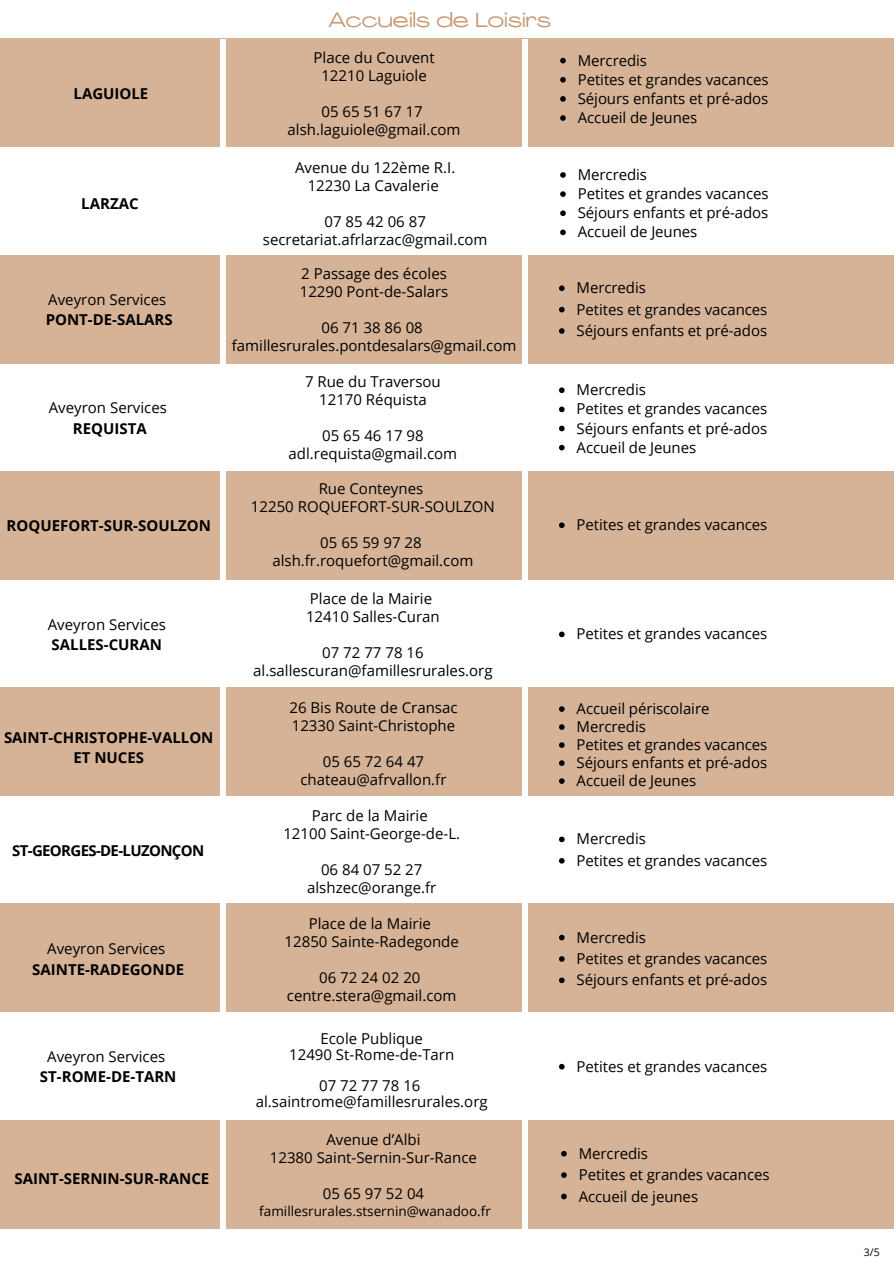
<style>
.page{position:relative;width:894px;height:1264px;background:#fff}
.page>*{position:absolute;margin:0;border:0;box-sizing:border-box;transform-origin:0 0}
.t1{font:20.4px "Agrandir Grand";color:#c6966f}
.t2{font:15px/18px "Open Sans";color:#000;text-align:center}
.t3{font:700 15px/20.2px "Open Sans";color:#000;text-align:center}
.t4{font:700 15px "Open Sans";letter-spacing:-.045em;color:#000}
.t5{font:13.5px "Open Sans";color:#000}
.t6{font:10.5px "Open Sans";color:#000}
.s1{font-weight:700}
.s2{font-weight:400}
</style>
<div class="page">
<div style="left:0;top:39px;width:893px;height:108px;background:#d6b397"></div>
<div style="left:0;top:255px;width:893px;height:108px;background:#d6b397"></div>
<div style="left:0;top:471px;width:893px;height:108px;background:#d6b397"></div>
<div style="left:0;top:903px;width:893px;height:108px;background:#d6b397"></div>
<div style="left:0;top:687px;width:893px;height:108px;background:#d6b397"></div>
<div style="left:0;top:1120px;width:893px;height:108px;background:#d6b397"></div>
<svg style="left:560px;top:172px;width:5px;height:6px"></svg>
<svg style="left:560px;top:191px;width:5px;height:6px"></svg>
<svg style="left:560px;top:210px;width:5px;height:6px"></svg>
<svg style="left:560px;top:229px;width:5px;height:6px"></svg>
<svg style="left:559px;top:285px;width:5px;height:6px"></svg>
<svg style="left:559px;top:307px;width:5px;height:5px"></svg>
<svg style="left:559px;top:328px;width:5px;height:6px"></svg>
<svg style="left:559px;top:387px;width:5px;height:6px"></svg>
<svg style="left:559px;top:406px;width:5px;height:6px"></svg>
<svg style="left:559px;top:425px;width:5px;height:6px"></svg>
<svg style="left:559px;top:445px;width:5px;height:5px"></svg>
<svg style="left:559px;top:631px;width:5px;height:6px"></svg>
<svg style="left:559px;top:706px;width:5px;height:6px"></svg>
<svg style="left:559px;top:724px;width:5px;height:6px"></svg>
<svg style="left:559px;top:742px;width:5px;height:6px"></svg>
<svg style="left:559px;top:760px;width:5px;height:6px"></svg>
<svg style="left:559px;top:778px;width:5px;height:6px"></svg>
<div style="left:522px;top:39px;width:5px;height:1224px;background:#fff"></div>
<div style="left:220px;top:39px;width:5px;height:1224px;background:#fff"></div>
<svg style="left:559px;top:836px;width:5px;height:6px"></svg>
<svg style="left:559px;top:858px;width:5px;height:5px"></svg>
<svg style="left:559px;top:934px;width:5px;height:6px"></svg>
<svg style="left:559px;top:956px;width:5px;height:5px"></svg>
<svg style="left:559px;top:977px;width:5px;height:6px"></svg>
<svg style="left:559px;top:1063px;width:5px;height:6px"></svg>
<svg style="left:560px;top:58px;width:5px;height:5px"></svg>
<svg style="left:560px;top:77px;width:5px;height:6px"></svg>
<svg style="left:560px;top:96px;width:5px;height:6px"></svg>
<svg style="left:560px;top:115px;width:5px;height:6px"></svg>
<svg style="left:559px;top:522px;width:5px;height:6px"></svg>
<svg style="left:561px;top:1151px;width:5px;height:5px"></svg>
<svg style="left:561px;top:1172px;width:5px;height:5px"></svg>
<svg style="left:561px;top:1193px;width:5px;height:6px"></svg>
<h3 class="t3" style="left:73px;top:83px;width:76px">LAGUIOLE</h3>
<p class="t3" style="left:81px;top:193px;width:59px">LARZAC</p>
<p class="t2" style="left:46px;top:289px;width:128px;line-height:20.2px;text-align:left">Aveyron Services<br><span class="s1">PONT-DE-SALARS</span></p>
<p class="t2" style="left:49px;top:397px;width:120px;line-height:20.2px">Aveyron Services<br><span class="s1">REQUISTA</span></p>
<p class="t1" style="left:328px;top:11px;width:224px">Accueils de Loisirs</p>
<h1 class="t2" style="left:313px;top:48px;width:123px">Place du Couvent<br>12210 Laguiole</h1>
<h2 class="t2" style="left:287px;top:102px;width:174px">05 65 51 67 17 alsh.laguiole@gmail.com</h2>
<h3 class="t2" style="left:295px;top:158px;width:162px">Avenue du 122ème R.I.<br>12230 La Cavalerie</h3>
<p class="t2" style="left:263px;top:212px;width:226px">07 85 42 06 87 secretariat.afrlarzac@gmail.com</p>
<h3 class="t2" style="left:300px;top:264px;width:150px;text-align:left">2 Passage des écoles<br>12290 Pont-de-Salars</h3>
<h3 class="t2" style="left:232px;top:318px;width:286px">06 71 38 86 08 famillesrurales.pontdesalars@gmail.com</h3>
<h2 class="t2" style="left:305px;top:372px;width:137px">7 Rue du Traversou<br>12170 Réquista</h2>
<h3 class="t2" style="left:288px;top:426px;width:170px">05 65 46 17 98 adl.requista@gmail.com</h3>
<h3 class="t2" style="left:577px;top:51px;width:71px">Mercredis</h3>
<p class="t2" style="left:577px;top:70px;width:192px">Petites et grandes vacances</p>
<p class="t2" style="left:577px;top:89px;width:192px">Séjours enfants et pré-ados</p>
<p class="t2" style="left:577px;top:108px;width:121px">Accueil de Jeunes</p>
<p class="t2" style="left:577px;top:165px;width:71px">Mercredis</p>
<p class="t2" style="left:577px;top:184px;width:192px">Petites et grandes vacances</p>
<p class="t2" style="left:577px;top:203px;width:192px">Séjours enfants et pré-ados</p>
<p class="t2" style="left:577px;top:223px;width:121px">Accueil de Jeunes</p>
<p class="t2" style="left:576px;top:278px;width:71px">Mercredis</p>
<p class="t2" style="left:576px;top:300px;width:192px">Petites et grandes vacances</p>
<p class="t2" style="left:576px;top:321px;width:192px">Séjours enfants et pré-ados</p>
<h3 class="t2" style="left:576px;top:380px;width:71px">Mercredis</h3>
<h3 class="t2" style="left:576px;top:399px;width:192px">Petites et grandes vacances</h3>
<p class="t2" style="left:576px;top:419px;width:192px">Séjours enfants et pré-ados</p>
<p class="t2" style="left:576px;top:438px;width:121px">Accueil de Jeunes</p>
<h3 class="t2" style="left:251px;top:479px;width:245px">Rue Conteynes<br>12250 ROQUEFORT-SUR-SOULZON</h3>
<h3 class="t2" style="left:272px;top:533px;width:202px">05 65 59 97 28 alsh.fr.roquefort@gmail.com</h3>
<p class="t3" style="left:7px;top:515px;width:206px">ROQUEFORT-SUR-SOULZON</p>
<h3 class="t2" style="left:576px;top:515px;width:192px">Petites et grandes vacances</h3>
<h3 class="t2" style="left:306px;top:589px;width:135px;text-align:left">Place de la Mairie<br>12410 Salles-Curan</h3>
<p class="t2" style="left:253px;top:643px;width:241px">07 72 77 78 16 al.sallescuran@famillesrurales.org</p>
<p class="t2" style="left:48px;top:614px;width:120px;line-height:20.2px;text-align:left">Aveyron Services<br><span class="s1">SALLES-CURAN</span></p>
<p class="t2" style="left:576px;top:624px;width:192px">Petites et grandes vacances</p>
<h3 class="t3" style="left:4px;top:727px;width:211px">SAINT-CHRISTOPHE-VALLON<br>ET NUCES</h3>
<p class="t4" style="left:12px;top:839px;width:193px">ST-GEORGES-DE-LUZONÇON</p>
<p class="t3" style="left:32px;top:938px;width:153px"><span class="s2">Aveyron Services<br></span>SAINTE-RADEGONDE</p>
<h3 class="t2" style="left:289px;top:698px;width:169px;text-align:left">26 Bis Route de Cransac<br>12330 Saint-Christophe</h3>
<h2 class="t2" style="left:300px;top:752px;width:147px">05 65 72 64 47 chateau@afrvallon.fr</h2>
<h2 class="t2" style="left:283px;top:806px;width:178px">Parc de la Mairie<br>12100 Saint-George-de-L.</h2>
<h3 class="t2" style="left:307px;top:860px;width:131px">06 84 07 52 27 alshzec@orange.fr</h3>
<p class="t2" style="left:284px;top:913px;width:176px">Place de la Mairie<br>12850 Sainte-Radegonde</p>
<p class="t2" style="left:287px;top:967px;width:171px">06 72 24 02 20 centre.stera@gmail.com</p>
<h3 class="t2" style="left:576px;top:699px;width:134px">Accueil périscolaire</h3>
<p class="t2" style="left:576px;top:717px;width:71px">Mercredis</p>
<h3 class="t2" style="left:576px;top:735px;width:192px">Petites et grandes vacances</h3>
<h3 class="t2" style="left:576px;top:753px;width:192px">Séjours enfants et pré-ados</h3>
<h3 class="t2" style="left:576px;top:771px;width:121px">Accueil de Jeunes</h3>
<h3 class="t2" style="left:576px;top:829px;width:71px">Mercredis</h3>
<p class="t2" style="left:576px;top:851px;width:192px">Petites et grandes vacances</p>
<h3 class="t2" style="left:576px;top:927px;width:71px">Mercredis</h3>
<h3 class="t2" style="left:576px;top:949px;width:192px">Petites et grandes vacances</h3>
<p class="t2" style="left:576px;top:970px;width:192px">Séjours enfants et pré-ados</p>
<p class="t2" style="left:289px;top:1030px;width:166px;line-height:15.8px">Ecole Publique<br>12490 St-Rome-de-Tarn</p>
<h2 class="t2" style="left:256px;top:1077px;width:233px;line-height:15.8px">07 72 77 78 16 al.saintrome@famillesrurales.org</h2>
<h3 class="t2" style="left:40px;top:1046px;width:138px;line-height:20.2px">Aveyron Services<br><span class="s1">ST-ROME-DE-TARN</span></h3>
<h3 class="t2" style="left:576px;top:1056px;width:192px">Petites et grandes vacances</h3>
<h4 class="t3" style="left:15px;top:1167px;width:196px">SAINT-SERNIN-SUR-RANCE</h4>
<h2 class="t2" style="left:270px;top:1130px;width:208px">Avenue d’Albi<br>12380 Saint-Sernin-Sur-Rance</h2>
<h3 class="t2" style="left:322px;top:1184px;width:103px">05 65 97 52 04</h3>
<h3 class="t5" style="left:259px;top:1201px;width:233px">famillesrurales.stsernin@wanadoo.fr</h3>
<p class="t2" style="left:578px;top:1143px;width:71px">Mercredis</p>
<p class="t2" style="left:578px;top:1165px;width:192px">Petites et grandes vacances</p>
<p class="t2" style="left:578px;top:1186px;width:121px">Accueil de jeunes</p>
<h3 class="t6" style="left:863px;top:1244px;width:17px">3/5</h3>
</div>
